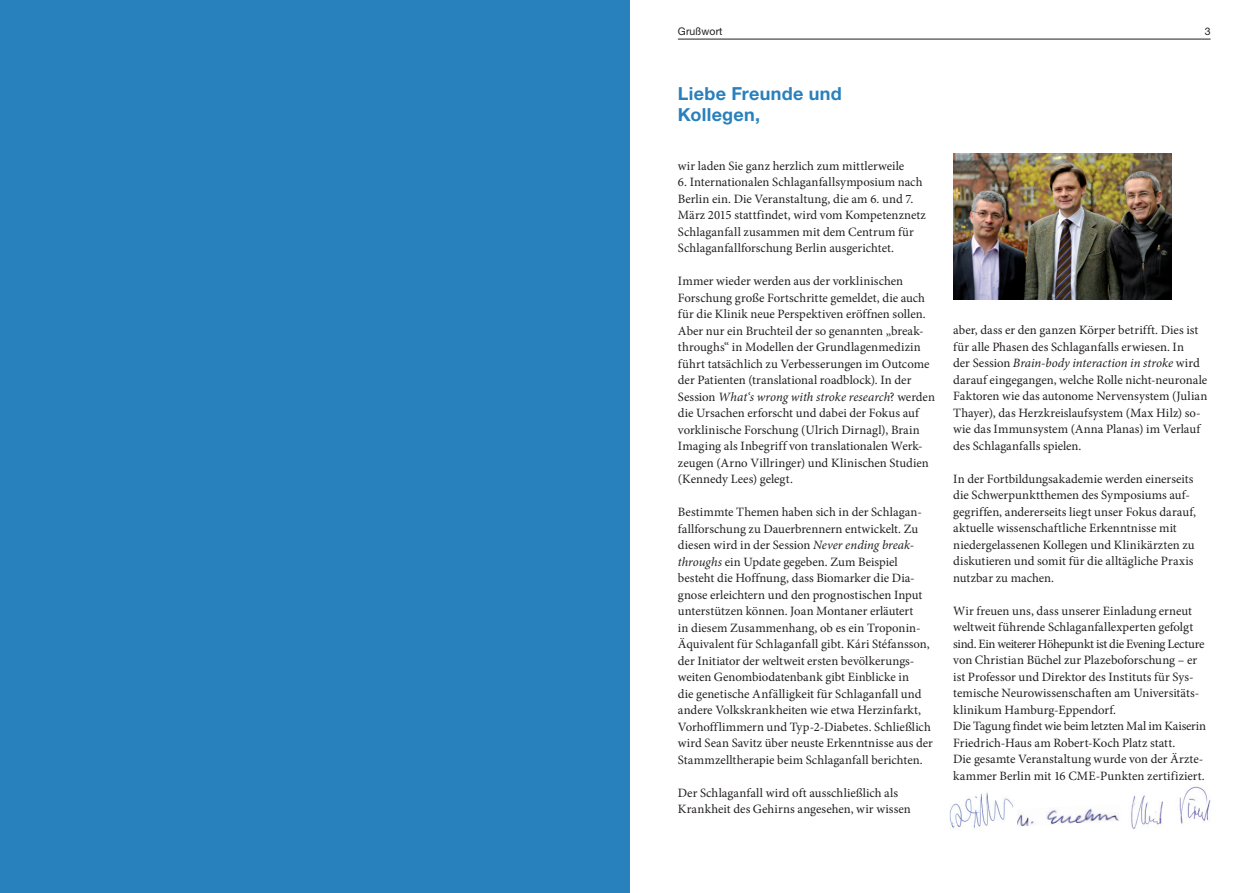
<style>
.page{position:relative;width:1259px;height:893px;background:#fff}
.page>*{position:absolute;margin:0;border:0;box-sizing:border-box;transform-origin:0 0}
.t1{font:700 18px/21.6px "Helvetica Neue LT Std";letter-spacing:.015em;color:#2880bc}
.t2{font:12.75px/16.5px "Minion Pro";color:#231f20}
.t3{font:10.5px "Helvetica Neue LT Std";letter-spacing:.01em;color:#231f20}
.s1{font-style:italic}
</style>
<div class="page">
<img style="left:953px;top:154px;width:219px;height:146px">
<img style="left:1131px;top:786px;width:80px;height:43px">
<img style="left:1017px;top:808px;width:102px;height:18px">
<img style="left:949px;top:792px;width:65px;height:36px">
<div style="left:0;top:0;width:629px;height:893px;background:#2880bc"></div>
<hr style="left:678px;top:39px;width:532px;height:1px;background:#231f20">
<p class="t3" style="left:678px;top:25px;width:46px">Grußwort</p>
<p class="t3" style="left:1204px;top:25px;width:7px">3</p>
<h1 class="t1" style="left:678px;top:82px;width:165px">Liebe Freunde und<br>Kollegen,</h1>
<p class="t2" style="left:678px;top:157px;width:228px">wir laden Sie ganz herzlich zum mittlerweile</p>
<p class="t2" style="left:678px;top:174px;width:249px">6. Internationalen Schlaganfallsymposium nach Berlin ein. Die Veranstaltung, die am 6. und 7.<br>März 2015 stattfindet, wird vom Kompetenznetz Schlaganfall zusammen mit dem Centrum für Schlaganfallforschung Berlin ausgerichtet.</p>
<p class="t2" style="left:678px;top:273px;width:258px">Immer wieder werden aus der vorklinischen Forschung große Fortschritte gemeldet, die auch für die Klinik neue Perspektiven eröffnen sollen.<br>Aber nur ein Bruchteil der so genannten „break&shy;throughs“ in Modellen der Grundlagenmedizin führt tatsächlich zu Verbesserungen im Outcome der Patienten (translational roadblock). In der Session <span class="s1">What‘s wrong with stroke research</span>? werden die Ursachen erforscht und dabei der Fokus auf vorklinische Forschung (Ulrich Dirnagl), Brain Imaging als Inbegriff von translationalen Werk&shy;zeugen (Arno Villringer) und Klinischen Studien (Kennedy Lees) gelegt.</p>
<p class="t2" style="left:678px;top:504px;width:256px">Bestimmte Themen haben sich in der Schlagan&shy;fallforschung zu Dauerbrennern entwickelt. Zu diesen wird in der Session <span class="s1">Never ending break&shy;throughs</span> ein Update gegeben. Zum Beispiel besteht die Hoffnung, dass Biomarker die Dia&shy;gnose erleichtern und den prognostischen Input unterstützen können. Joan Montaner erläutert<br>in diesem Zusammenhang, ob es ein Troponin-Äquivalent für Schlaganfall gibt. Kári Stéfansson, der Initiator der weltweit ersten bevölkerungs&shy;weiten Genombiodatenbank gibt Einblicke in<br>die genetische Anfälligkeit für Schlaganfall und andere Volkskrankheiten wie etwa Herzinfarkt, Vorhofflimmern und Typ-2-Diabetes. Schließlich wird Sean Savitz über neuste Erkenntnisse aus der Stammzelltherapie beim Schlaganfall berichten.</p>
<p class="t2" style="left:678px;top:784px;width:234px">Der Schlaganfall wird oft ausschließlich als<br>Krankheit des Gehirns angesehen, wir wissen</p>
<p class="t2" style="left:953px;top:322px;width:256px">aber, dass er den ganzen Körper betrifft. Dies ist für alle Phasen des Schlaganfalls erwiesen. In<br>der Session <span class="s1">Brain-body interaction in stroke</span> wird darauf eingegangen, welche Rolle nicht-neuronale Faktoren wie das autonome Nervensystem (Julian Thayer), das Herzkreislaufsystem (Max Hilz) so&shy;wie das Immunsystem (Anna Planas) im Verlauf des Schlaganfalls spielen.</p>
<p class="t2" style="left:953px;top:471px;width:244px">In der Fortbildungsakademie werden einerseits die Schwerpunktthemen des Symposiums auf&shy;gegriffen, andererseits liegt unser Fokus darauf, aktuelle wissenschaftliche Erkenntnisse mit niedergelassenen Kollegen und Klinikärzten zu diskutieren und somit für die alltägliche Praxis nutzbar zu machen.</p>
<p class="t2" style="left:953px;top:603px;width:254px">Wir freuen uns, dass unserer Einladung erneut weltweit führende Schlaganfallexperten gefolgt sind. Ein weiterer Höhepunkt ist die Evening Lecture von Christian Büchel zur Plazeboforschung – er ist Professor und Direktor des Instituts für Sys&shy;temische Neurowissenschaften am Universitäts&shy;klinikum Hamburg-Eppendorf.<br>Die Tagung findet wie beim letzten Mal im Kaiserin Friedrich-Haus am Robert-Koch Platz statt.<br>Die gesamte Veranstaltung wurde von der Ärzte&shy;kammer Berlin mit 16 CME-Punkten zertifiziert.</p>
</div>
